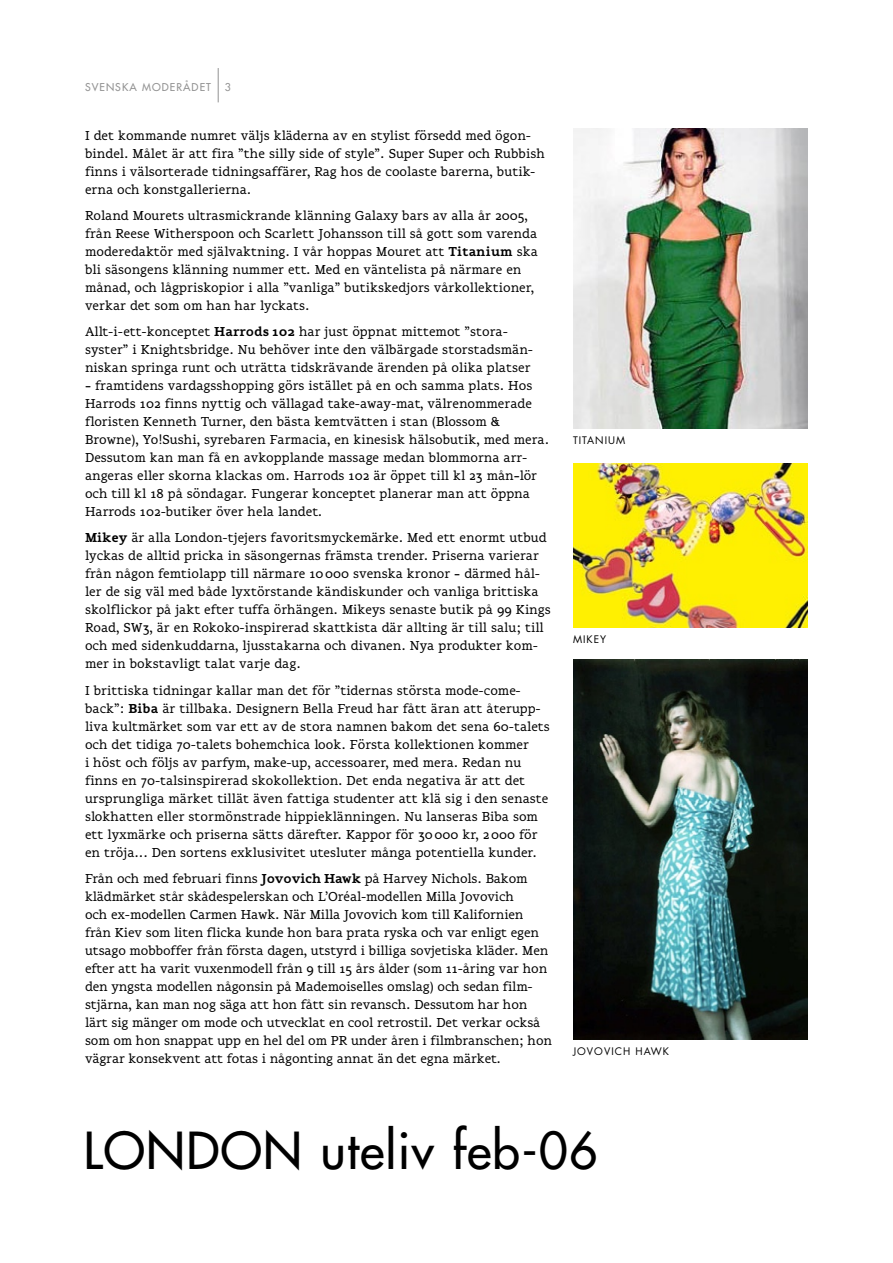
<style>
.page{position:relative;width:893px;height:1263px;background:#fff}
.page>*{position:absolute;margin:0;border:0;box-sizing:border-box;transform-origin:0 0}
.t1{font:49.65px "Futura";letter-spacing:.025em;color:#000}
.Brödtext__avstånd_ovanför{font:13.5px/18px "Flembo Text";color:#000}
.t2{font:10.5px "Futura";letter-spacing:.1em;color:#939393}
.Bildtext{font:10.2px "Futura";letter-spacing:.1em;color:#000}
.s1{font-weight:700}
</style>
<div class="page">
<hr style="left:218px;top:68px;width:1px;height:34px;background:#939393">
<img style="left:573px;top:129px;width:235px;height:300px">
<img style="left:573px;top:464px;width:235px;height:163px">
<img style="left:573px;top:659px;width:235px;height:380px">
<p class="t2" style="left:85px;top:80px;width:127px">SVENSKA MODERÅDET</p>
<p class="t2" style="left:225px;top:80px;width:8px">3</p>
<p class="Brödtext__avstånd_ovanför" style="left:85px;top:126px;width:461px">I det kommande numret väljs kläderna av en stylist försedd med ögon&shy;bindel. Målet är att fira ”the silly side of style”. Super Super och Rubbish finns i välsorterade tidningsaffärer, Rag hos de coolaste barerna, butik&shy;erna och konstgallerierna.</p>
<p class="Brödtext__avstånd_ovanför" style="left:85px;top:206px;width:454px">Roland Mourets ultrasmickrande klänning Galaxy bars av alla år 2005, från Reese Witherspoon och Scarlett Johansson till så gott som varenda moderedaktör med självaktning. I vår hoppas Mouret att <span class="s1">Titanium</span> ska bli säsongens klänning nummer ett. Med en väntelista på närmare en månad, och lågpriskopior i alla ”vanliga” butikskedjors vårkollektioner, verkar det som om han har lyckats.</p>
<p class="Brödtext__avstånd_ovanför" style="left:85px;top:323px;width:449px">Allt-i-ett-konceptet <span class="s1">Harrods 102</span> har just öppnat mittemot ”stora&shy;syster” i Knightsbridge. Nu behöver inte den välbärgade storstadsmän&shy;niskan springa runt och uträtta tidskrävande ärenden på olika platser</p>
<p class="Brödtext__avstånd_ovanför" style="left:85px;top:377px;width:466px">– framtidens vardagsshopping görs istället på en och samma plats. Hos Harrods 102 finns nyttig och vällagad take-away-mat, välrenommerade floristen Kenneth Turner, den bästa kemtvätten i stan (Blossom &amp; Browne), Yo!Sushi, syrebaren Farmacia, en kinesisk hälsobutik, med mera.<br>Dessutom kan man få en avkopplande massage medan blommorna arr&shy;angeras eller skorna klackas om. Harrods 102 är öppet till kl 23 mån–lör och till kl 18 på söndagar. Fungerar konceptet planerar man att öppna Harrods 102-butiker över hela landet.</p>
<p class="Brödtext__avstånd_ovanför" style="left:85px;top:529px;width:467px"><span class="s1">Mikey</span> är alla London-tjejers favoritsmyckemärke. Med ett enormt utbud lyckas de alltid pricka in säsongernas främsta trender. Priserna varierar från någon femtiolapp till närmare 10000 svenska kronor – därmed hål&shy;ler de sig väl med både lyxtörstande kändiskunder och vanliga brittiska skolflickor på jakt efter tuffa örhängen. Mikeys senaste butik på 99 Kings Road, SW3, är en Rokoko-inspirerad skattkista där allting är till salu; till och med sidenkuddarna, ljusstakarna och divanen. Nya produkter kom&shy;mer in bokstavligt talat varje dag.</p>
<p class="Brödtext__avstånd_ovanför" style="left:85px;top:681px;width:466px">I brittiska tidningar kallar man det för ”tidernas största mode-come&shy;back”: <span class="s1">Biba</span> är tillbaka. Designern Bella Freud har fått äran att återupp&shy;liva kultmärket som var ett av de stora namnen bakom det sena 60-talets och det tidiga 70-talets bohemchica look. Första kollektionen kommer<br>i höst och följs av parfym, make-up, accessoarer, med mera. Redan nu finns en 70-talsinspirerad skokollektion. Det enda negativa är att det ursprungliga märket tillät även fattiga studenter att klä sig i den senaste slokhatten eller stormönstrade hippieklänningen. Nu lanseras Biba som ett lyxmärke och priserna sätts därefter. Kappor för 30000 kr, 2000 för en tröja... Den sortens exklusivitet utesluter många potentiella kunder.</p>
<p class="Brödtext__avstånd_ovanför" style="left:85px;top:869px;width:468px">Från och med februari finns <span class="s1">Jovovich Hawk</span> på Harvey Nichols. Bakom klädmärket står skådespelerskan och L’Oréal-modellen Milla Jovovich<br>och ex-modellen Carmen Hawk. När Milla Jovovich kom till Kalifornien från Kiev som liten flicka kunde hon bara prata ryska och var enligt egen utsago mobboffer från första dagen, utstyrd i billiga sovjetiska kläder. Men efter att ha varit vuxenmodell från 9 till 15 års ålder (som 11-åring var hon den yngsta modellen någonsin på Mademoiselles omslag) och sedan film&shy;stjärna, kan man nog säga att hon fått sin revansch. Dessutom har hon lärt sig mänger om mode och utvecklat en cool retrostil. Det verkar också som om hon snappat upp en hel del om PR under åren i filmbranschen; hon vägrar konsekvent att fotas i någonting annat än det egna märket.</p>
<p class="Bildtext" style="left:573px;top:433px;width:54px">TITANIUM</p>
<p class="Bildtext" style="left:573px;top:632px;width:35px">MIKEY</p>
<p class="Bildtext" style="left:573px;top:1044px;width:97px">JOVOVICH HAWK</p>
<p class="t1" style="left:84px;top:1118px;width:516px">LONDON uteliv feb-06</p>
</div>
